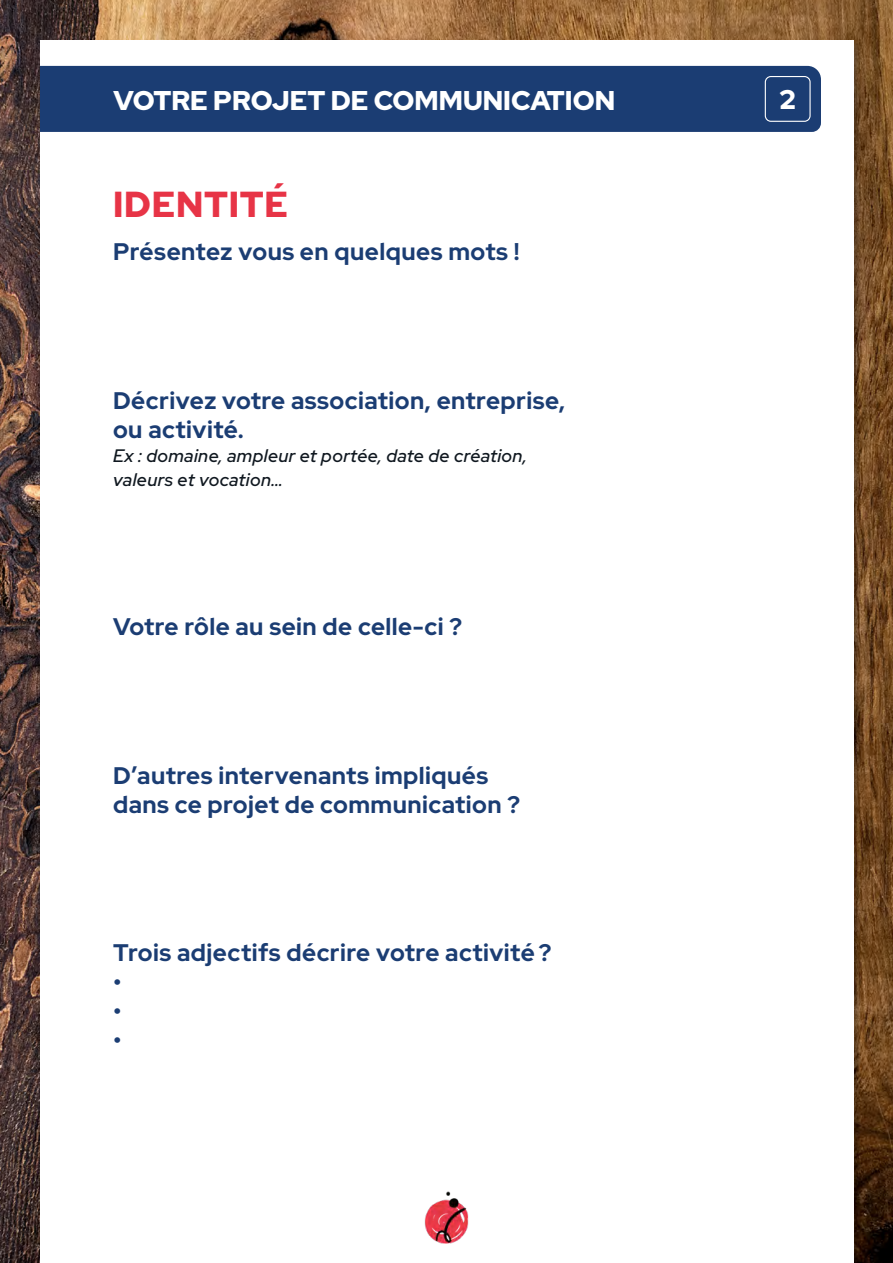
<style>
.page{position:relative;width:893px;height:1263px;background:#fff}
.page>*{position:absolute;margin:0;border:0;box-sizing:border-box;transform-origin:0 0}
.t1{font:900 36px "Red Hat Display";letter-spacing:.02em;color:#e73446}
.t2{font:900 27px "Red Hat Display";color:#fff}
.t3{font:800 24px/28.8px "Red Hat Display";letter-spacing:.02em;color:#1b3d73}
.t4{font:italic 500 18px/24px "Red Hat Display";letter-spacing:.02em;color:#101820}
</style>
<div class="page">
<img style="left:0;top:0;width:893px;height:1263px">
<div style="left:40px;top:40px;width:813px;height:1223px;background:#fff"></div>
<img style="left:424px;top:1191px;width:45px;height:53px">
<div style="left:40px;top:66px;width:781px;height:66px;background:#1b3d73"></div>
<div style="left:765px;top:76px;width:46px;height:46px;border:1px solid #fff;border-radius:6px"></div>
<p class="t2" style="left:113px;top:82px;width:503px">VOTRE PROJET DE COMMUNICATION</p>
<p class="t2" style="left:780px;top:82px;width:17px">2</p>
<h1 class="t1" style="left:113px;top:180px;width:177px">IDENTITÉ</h1>
<p class="t3" style="left:113px;top:237px;width:408px">Présentez vous en quelques mots !</p>
<p class="t3" style="left:113px;top:386px;width:453px">Décrivez votre association, entreprise, ou activité.</p>
<p class="t4" style="left:113px;top:443px;width:415px">Ex : domaine, ampleur et portée, date de création, valeurs et vocation…</p>
<p class="t3" style="left:113px;top:611px;width:351px">Votre rôle au sein de celle-ci ?</p>
<p class="t3" style="left:113px;top:760px;width:408px">D’autres intervenants impliqués dans ce projet de communication ?</p>
<p class="t3" style="left:113px;top:938px;width:440px">Trois adjectifs décrire votre activité ? •<br>•<br>•</p>
</div>
